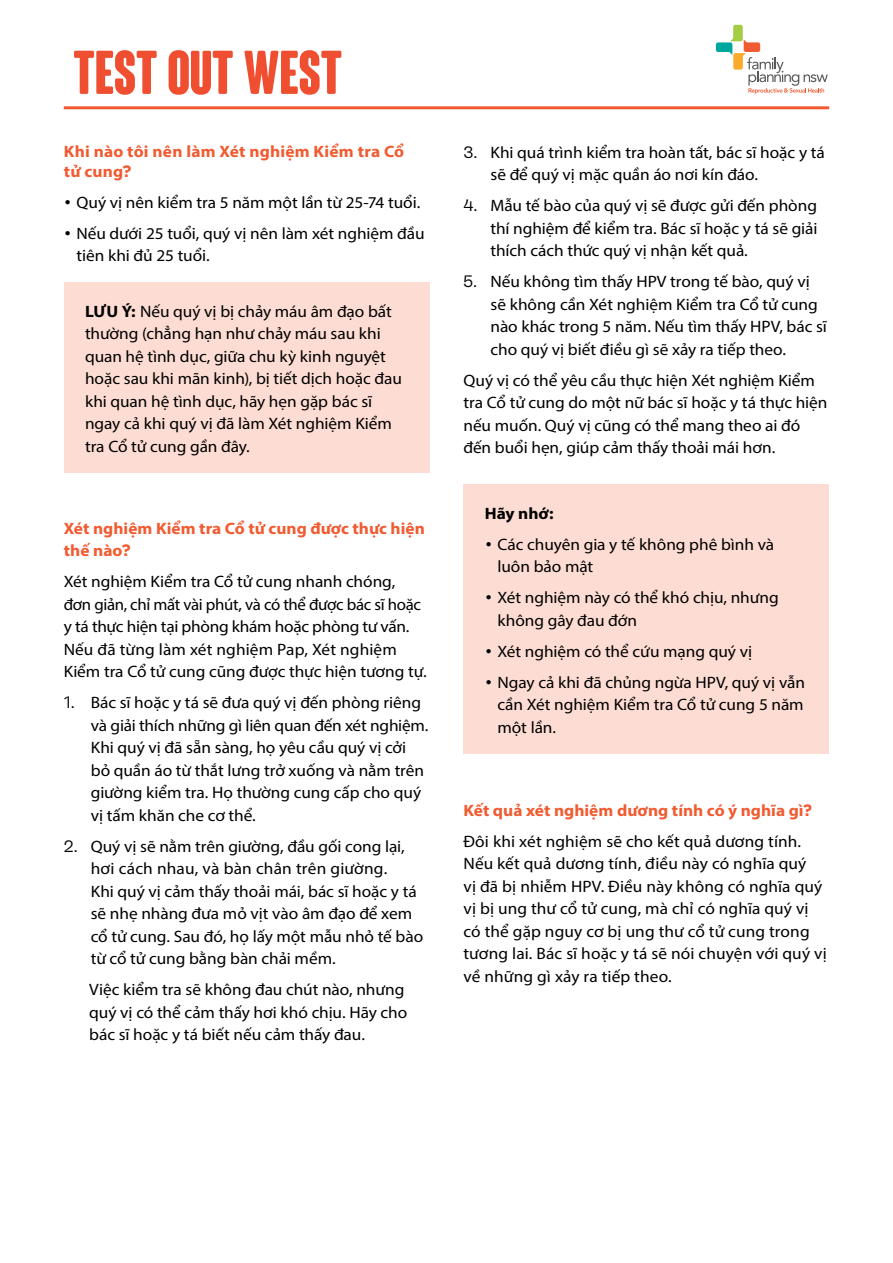
<style>
.page{position:relative;width:893px;height:1263px;background:#fff}
.page>*{position:absolute;margin:0;border:0;box-sizing:border-box;transform-origin:0 0}
.t1{font:700 condensed 60px "Coluna Rounded";color:#f04e30}
.t2{font:16.5px/22.5px "Myriad Pro";letter-spacing:-.005em;color:#000;scale:1.05 1}
.t3{font:700 16.5px/19.8px "Myriad Pro";letter-spacing:.005em;color:#f15b31;scale:1.05 1}
.t4{font:700 16.5px "Myriad Pro";color:#000;scale:1.05 1}
.s1{font-family:"Gotham"}
.s2{font-weight:700}
.s3{font-family:"Faktum Test"}
.s4{font-weight:700;color:#f15b31}
.s5{font-family:"Gotham";font-weight:700;color:#f15b31}
</style>
<div class="page">
<svg style="left:716px;top:25px;width:112px;height:69px"></svg>
<hr style="left:64px;top:106px;width:765px;height:3px;background:#f15b31">
<div style="left:64px;top:282px;width:365px;height:191px;background:#fdddd3"></div>
<div style="left:463px;top:484px;width:366px;height:270px;background:#fdddd3"></div>
<h1 class="t1" style="left:73px;top:40px;width:270px">TEST OUT WEST</h1>
<p class="t3" style="left:64px;top:141px;width:326px">Khi nào tôi nên làm Xét nghiệm Kiểm tra Cổ tử cung<span class="s1">?</span></p>
<p class="t2" style="left:64px;top:191px;width:341px"><span class="s1">•</span> Quý vị nên kiểm tra 5 năm một lần từ 25-74 tuổi.</p>
<p class="t2" style="left:77px;top:222px;width:333px;text-indent:-13px"><span class="s1">•</span> Nếu dưới 25 tuổi, quý vị nên làm xét nghiệm đầu tiên khi đủ 25 tuổi.</p>
<p class="t2" style="left:85px;top:300px;width:303px"><span class="s2">LƯU Ý:</span> Nếu quý vị bị chảy máu âm đạo bất thường (chẳng hạn như chảy máu sau khi quan hệ tình dục, giữa chu kỳ kinh nguyệt hoặc sau khi mãn kinh), bị tiết dịch hoặc đau khi quan hệ tình dục, hãy hẹn gặp bác sĩ ngay cả khi quý vị đã làm Xét nghiệm Kiểm tra Cổ tử cung gần đây.</p>
<p class="t3" style="left:64px;top:516px;width:345px;line-height:22.5px">Xét nghiệm Kiểm tra Cổ tử cung được thực hiện thế nào<span class="s1">?</span></p>
<p class="t2" style="left:64px;top:570px;width:347px">Xét nghiệm Kiểm tra Cổ tử cung nhanh chóng, đơn giản, chỉ mất vài phút, và có thể được bác sĩ hoặc y tá thực hiện tại phòng khám hoặc phòng tư vấn.<br>Nếu đã từng làm xét nghiệm Pap, Xét nghiệm Kiểm tra Cổ tử cung cũng được thực hiện tương tự.</p>
<p class="t2" style="left:91px;top:691px;width:323px;text-indent:-27px"><span class="s3">1.</span> Bác sĩ hoặc y tá sẽ đưa quý vị đến phòng riêng và giải thích những gì liên quan đến xét nghiệm.<br>Khi quý vị đã sẵn sàng, họ yêu cầu quý vị cởi bỏ quần áo từ thắt lưng trở xuống và nằm trên giường kiểm tra. Họ thường cung cấp cho quý vị tấm khăn che cơ thể.</p>
<p class="t2" style="left:91px;top:835px;width:318px;text-indent:-27px"><span class="s3">2.</span> Quý vị sẽ nằm trên giường, đầu gối cong lại, hơi cách nhau, và bàn chân trên giường.<br>Khi quý vị cảm thấy thoải mái, bác sĩ hoặc y tá sẽ nhẹ nhàng đưa mỏ vịt vào âm đạo để xem cổ tử cung. Sau đó, họ lấy một mẫu nhỏ tế bào từ cổ tử cung bằng bàn chải mềm.</p>
<p class="t2" style="left:89px;top:978px;width:304px">Việc kiểm tra sẽ không đau chút nào, nhưng quý vị có thể cảm thấy hơi khó chịu. Hãy cho bác sĩ hoặc y tá biết nếu cảm thấy đau.</p>
<p class="t2" style="left:490px;top:141px;width:320px;text-indent:-27px"><span class="s3">3.</span> Khi quá trình kiểm tra hoàn tất, bác sĩ hoặc y tá sẽ để quý vị mặc quần áo nơi kín đáo.</p>
<p class="t2" style="left:490px;top:194px;width:313px;text-align:justify;text-indent:-27px"><span class="s3">4.</span> Mẫu tế bào của quý vị sẽ được gửi đến phòng thí nghiệm để kiểm tra. Bác sĩ hoặc y tá sẽ giải thích cách thức quý vị nhận kết quả.</p>
<p class="t2" style="left:490px;top:270px;width:322px;text-indent:-27px"><span class="s3">5.</span> Nếu không tìm thấy HPV trong tế bào, quý vị sẽ không cần Xét nghiệm Kiểm tra Cổ tử cung nào khác trong 5 năm. Nếu tìm thấy HPV, bác sĩ cho quý vị biết điều gì sẽ xảy ra tiếp theo.</p>
<p class="t2" style="left:463px;top:369px;width:348px">Quý vị có thể yêu cầu thực hiện Xét nghiệm Kiểm tra Cổ tử cung do một nữ bác sĩ hoặc y tá thực hiện nếu muốn. Quý vị cũng có thể mang theo ai đó đến buổi hẹn, giúp cảm thấy thoải mái hơn.</p>
<p class="t4" style="left:485px;top:502px;width:67px">Hãy nhớ:</p>
<p class="t2" style="left:497px;top:533px;width:265px;text-indent:-13px"><span class="s1">•</span> Các chuyên gia y tế không phê bình và luôn bảo mật</p>
<p class="t2" style="left:497px;top:586px;width:269px;text-indent:-13px"><span class="s1">•</span> Xét nghiệm này có thể khó chịu, nhưng không gây đau đớn</p>
<p class="t2" style="left:485px;top:640px;width:256px"><span class="s1">•</span> Xét nghiệm có thể cứu mạng quý vị</p>
<p class="t2" style="left:497px;top:671px;width:294px;text-align:justify;text-indent:-13px"><span class="s1">•</span> Ngay cả khi đã chủng ngừa HPV, quý vị vẫn cần Xét nghiệm Kiểm tra Cổ tử cung 5 năm một lần.</p>
<p class="t2" style="left:463px;top:794px;width:334px;line-height:31px"><span class="s4">Kết quả xét nghiệm dương tính có ý nghĩa gì</span><span class="s5">?<br></span>Đôi khi xét nghiệm sẽ cho kết quả dương tính.</p>
<p class="t2" style="left:463px;top:852px;width:347px">Nếu kết quả dương tính, điều này có nghĩa quý<br>vị đã bị nhiễm HPV. Điều này không có nghĩa quý vị bị ung thư cổ tử cung, mà chỉ có nghĩa quý vị có thể gặp nguy cơ bị ung thư cổ tử cung trong tương lai. Bác sĩ hoặc y tá sẽ nói chuyện với quý vị về những gì xảy ra tiếp theo.</p>
</div>
